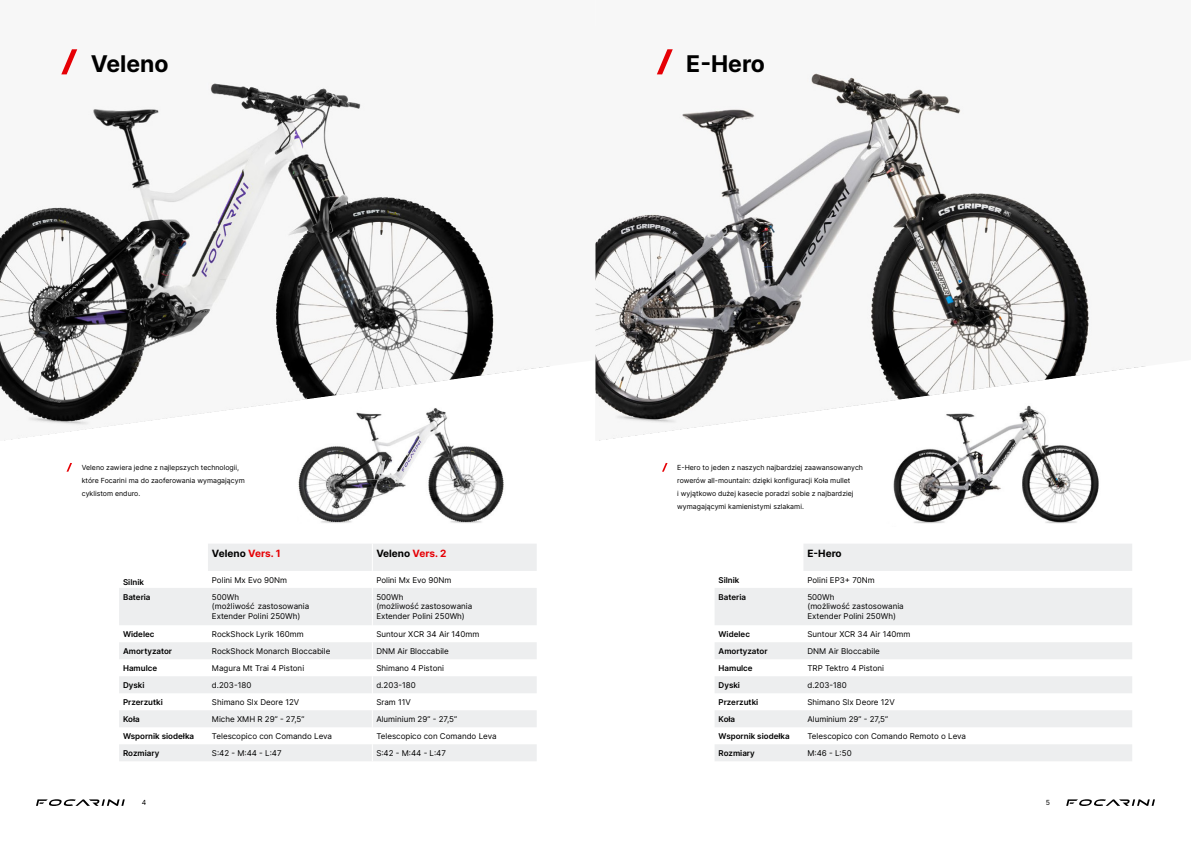
<style>
.page{position:relative;width:1191px;height:842px;background:#fff}
.page>*{position:absolute;margin:0;border:0;box-sizing:border-box;transform-origin:0 0}
.t1{font:700 23px "Inter";color:#000}
.t2{font:700 10px "Inter";color:#000}
.t3{font:8px/9.6px "Inter";color:#000}
.t4{font:600 8px "Inter";color:#000}
.t5{font:7px/13px "Inter";color:#000}
.s1{color:#e60005}
</style>
<div class="page">
<img style="left:0;top:49px;width:550px;height:392px">
<img style="left:595px;top:72px;width:550px;height:369px">
<svg style="left:36px;top:799px;width:89px;height:7px"></svg>
<svg style="left:1066px;top:799px;width:89px;height:7px"></svg>
<img style="left:285px;top:404px;width:230px;height:119px">
<img style="left:880px;top:404px;width:230px;height:120px">
<svg style="left:67px;top:463px;width:5px;height:9px"></svg>
<svg style="left:662px;top:463px;width:5px;height:9px"></svg>
<svg style="left:119px;top:544px;width:418px;height:217px;fill:#edeeef"></svg>
<svg style="left:372px;top:544px;width:1px;height:44px"></svg>
<hr style="left:372px;top:588px;width:1px;height:37px;background:#fff">
<svg style="left:372px;top:625px;width:1px;height:136px"></svg>
<svg style="left:715px;top:544px;width:417px;height:217px;fill:#edeeef"></svg>
<svg style="left:61px;top:49px;width:16px;height:25px"></svg>
<svg style="left:657px;top:49px;width:16px;height:25px"></svg>
<h1 class="t1" style="left:91px;top:49px;width:79px">Veleno</h1>
<h1 class="t1" style="left:686px;top:49px;width:80px">E-Hero</h1>
<p class="t5" style="left:82px;top:461px;width:164px">Veleno zawiera jedne z najlepszych technologii, które Focarini ma do zaoferowania wymagającym cyklistom enduro.</p>
<p class="t5" style="left:677px;top:461px;width:187px">E-Hero to jeden z naszych najbardziej zaawansowanych rowerów all-mountain: dzięki konfiguracji Koła mullet<br>i wyjątkowo dużej kasecie poradzi sobie z najbardziej wymagającymi kamienistymi szlakami.</p>
<p class="t2" style="left:212px;top:548px;width:70px">Veleno <span class="s1">Vers. 1</span></p>
<p class="t2" style="left:376px;top:548px;width:71px">Veleno <span class="s1">Vers. 2</span></p>
<p class="t4" style="left:123px;top:577px;width:22px">Silnik</p>
<p class="t3" style="left:212px;top:575px;width:77px">Polini Mx Evo 90Nm</p>
<p class="t3" style="left:376px;top:575px;width:77px">Polini Mx Evo 90Nm</p>
<p class="t4" style="left:123px;top:592px;width:29px">Bateria</p>
<p class="t3" style="left:212px;top:592px;width:99px">500Wh<br>(możliwość zastosowania<br>Extender Polini 250Wh)</p>
<p class="t3" style="left:376px;top:592px;width:97px">500Wh<br>(możliwość zastosowania<br>Extender Polini 250Wh)</p>
<p class="t4" style="left:123px;top:629px;width:33px">Widelec</p>
<p class="t3" style="left:212px;top:629px;width:93px">RockShock Lyrik 160mm</p>
<p class="t3" style="left:376px;top:629px;width:104px">Suntour XCR 34 Air 140mm</p>
<p class="t4" style="left:123px;top:646px;width:51px">Amortyzator</p>
<p class="t3" style="left:212px;top:646px;width:120px">RockShock Monarch Bloccabile</p>
<p class="t3" style="left:376px;top:646px;width:74px">DNM Air Bloccabile</p>
<p class="t4" style="left:123px;top:663px;width:36px">Hamulce</p>
<p class="t3" style="left:212px;top:663px;width:94px">Magura Mt Trai 4 Pistoni</p>
<p class="t3" style="left:376px;top:663px;width:69px">Shimano 4 Pistoni</p>
<p class="t4" style="left:123px;top:680px;width:23px">Dyski</p>
<p class="t3" style="left:212px;top:680px;width:41px">d.203-180</p>
<p class="t3" style="left:376px;top:680px;width:41px">d.203-180</p>
<p class="t4" style="left:123px;top:697px;width:41px">Przerzutki</p>
<p class="t3" style="left:212px;top:697px;width:89px">Shimano Slx Deore 12V</p>
<p class="t3" style="left:376px;top:697px;width:36px">Sram 11V</p>
<p class="t4" style="left:123px;top:714px;width:18px">Koła</p>
<p class="t3" style="left:212px;top:714px;width:94px">Miche XMH R 29” - 27,5”</p>
<p class="t3" style="left:376px;top:714px;width:82px">Aluminium 29” - 27,5”</p>
<p class="t4" style="left:123px;top:731px;width:73px">Wspornik siodełka</p>
<p class="t3" style="left:212px;top:731px;width:122px">Telescopico con Comando Leva</p>
<p class="t3" style="left:376px;top:731px;width:122px">Telescopico con Comando Leva</p>
<p class="t4" style="left:123px;top:748px;width:38px">Rozmiary</p>
<p class="t3" style="left:212px;top:748px;width:71px">S:42 - M:44 - L:47</p>
<p class="t3" style="left:376px;top:748px;width:71px">S:42 - M:44 - L:47</p>
<p class="t2" style="left:807px;top:548px;width:36px">E-Hero</p>
<p class="t4" style="left:718px;top:575px;width:22px">Silnik</p>
<p class="t3" style="left:807px;top:575px;width:69px">Polini EP3+ 70Nm</p>
<p class="t4" style="left:718px;top:592px;width:29px">Bateria</p>
<p class="t3" style="left:807px;top:592px;width:98px">500Wh<br>(możliwość zastosowania<br>Extender Polini 250Wh)</p>
<p class="t4" style="left:718px;top:629px;width:33px">Widelec</p>
<p class="t3" style="left:807px;top:629px;width:104px">Suntour XCR 34 Air 140mm</p>
<p class="t4" style="left:718px;top:646px;width:51px">Amortyzator</p>
<p class="t3" style="left:807px;top:646px;width:74px">DNM Air Bloccabile</p>
<p class="t4" style="left:718px;top:663px;width:36px">Hamulce</p>
<p class="t3" style="left:807px;top:663px;width:78px">TRP Tektro 4 Pistoni</p>
<p class="t4" style="left:718px;top:680px;width:23px">Dyski</p>
<p class="t3" style="left:807px;top:680px;width:41px">d.203-180</p>
<p class="t4" style="left:718px;top:697px;width:41px">Przerzutki</p>
<p class="t3" style="left:807px;top:697px;width:89px">Shimano Slx Deore 12V</p>
<p class="t4" style="left:718px;top:714px;width:18px">Koła</p>
<p class="t3" style="left:807px;top:714px;width:82px">Aluminium 29” - 27,5”</p>
<p class="t4" style="left:718px;top:731px;width:73px">Wspornik siodełka</p>
<p class="t3" style="left:807px;top:731px;width:160px">Telescopico con Comando Remoto o Leva</p>
<p class="t4" style="left:718px;top:748px;width:38px">Rozmiary</p>
<p class="t3" style="left:807px;top:748px;width:46px">M:46 - L:50</p>
<p class="t5" style="left:142px;top:796px;width:6px">4</p>
<p class="t5" style="left:1046px;top:796px;width:6px">5</p>
</div>
